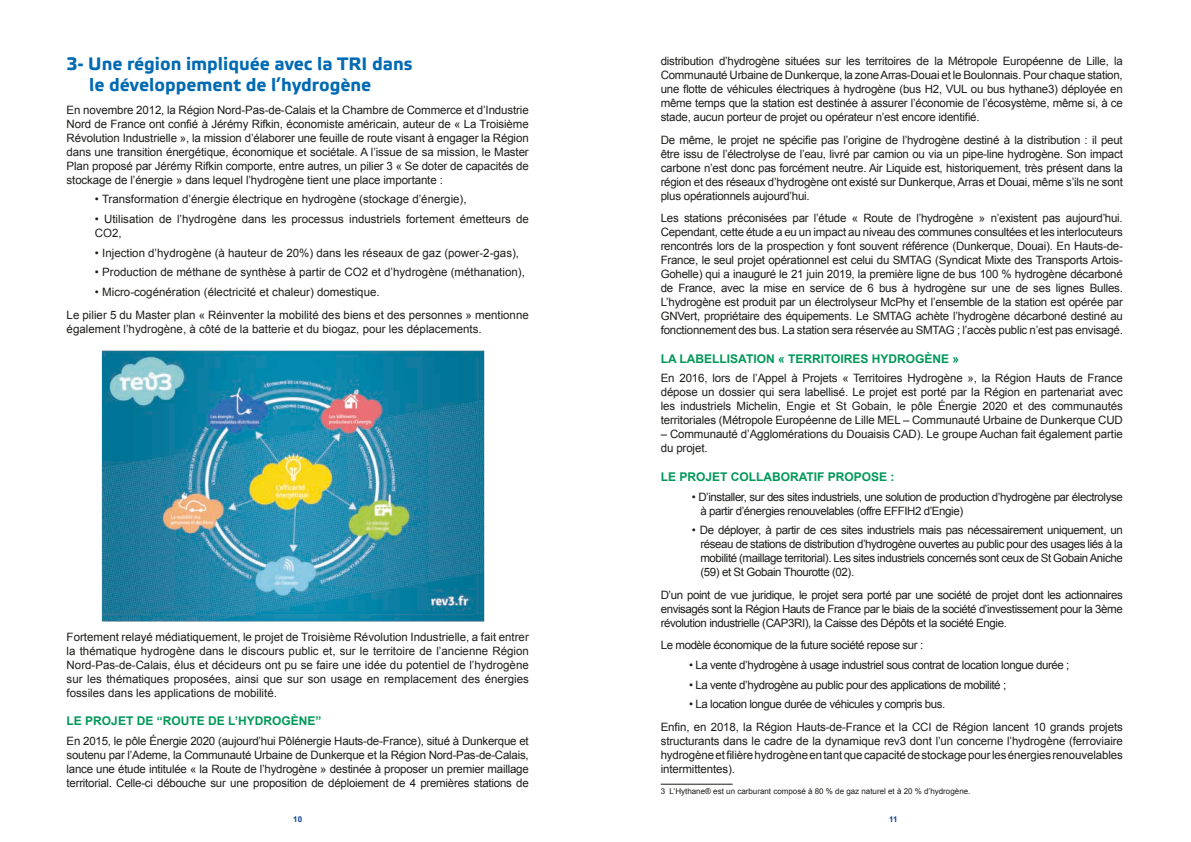
<style>
.page{position:relative;width:1191px;height:842px;background:#fff}
.page>*{position:absolute;margin:0;border:0;box-sizing:border-box;transform-origin:0 0}
.t1{font:700 18px/21.6px "Etelka Text";color:#006ab3}
.t2{font:700 12px "Arial";color:#009859}
.t3{font:11.5px/14px "Arial";letter-spacing:-.01em;color:#1d1d1b;text-align:justify}
.t4{font:11.5px/14px "Arial";letter-spacing:-.035em;color:#1d1d1b}
.t5{font:8px "Arial";color:#1d1d1b}
.t6{font:700 8px "Arial";color:#0d4595}
</style>
<div class="page">
<hr style="left:660px;top:784px;width:72px;height:1px;background:#1d1d1b">
<img style="left:101px;top:350px;width:384px;height:272px">
<h1 class="t1" style="left:89px;top:53px;width:325px;text-indent:-23px">3- Une région impliquée avec la TRI dans le développement de l’hydrogène</h1>
<p class="t3" style="left:67px;top:103px;width:464px">En novembre 2012, la Région Nord-Pas-de-Calais et la Chambre de Commerce et d’Industrie Nord de France ont confié à Jérémy Rifkin, économiste américain, auteur de « La Troisième Révolution Industrielle », la mission d’élaborer une feuille de route visant à engager la Région dans une transition énergétique, économique et sociétale. A l’issue de sa mission, le Master Plan proposé par Jérémy Rifkin comporte, entre autres, un pilier 3 « Se doter de capacités de stockage de l’énergie » dans lequel l’hydrogène tient une place importante :</p>
<p class="t3" style="left:95px;top:193px;width:373px">• Transformation d’énergie électrique en hydrogène (stockage d’énergie),</p>
<p class="t3" style="left:95px;top:212px;width:435px">• Utilisation de l’hydrogène dans les processus industriels fortement émetteurs de<br>CO2,</p>
<p class="t3" style="left:95px;top:246px;width:425px">• Injection d’hydrogène (à hauteur de 20%) dans les réseaux de gaz (power-2-gas),</p>
<p class="t3" style="left:95px;top:266px;width:431px">• Production de méthane de synthèse à partir de CO2 et d’hydrogène (méthanation),</p>
<p class="t3" style="left:67px;top:281px;width:464px;line-height:22.5px;text-indent:28px">• Micro-cogénération (électricité et chaleur) domestique.<br>Le pilier 5 du Master plan « Réinventer la mobilité des biens et des personnes » mentionne</p>
<p class="t3" style="left:67px;top:322px;width:416px">également l’hydrogène, à côté de la batterie et du biogaz, pour les déplacements.</p>
<p class="t3" style="left:67px;top:630px;width:464px">Fortement relayé médiatiquement, le projet de Troisième Révolution Industrielle, a fait entrer la thématique hydrogène dans le discours public et, sur le territoire de l’ancienne Région Nord-Pas-de-Calais, élus et décideurs ont pu se faire une idée du potentiel de l’hydrogène sur les thématiques proposées, ainsi que sur son usage en remplacement des énergies fossiles dans les applications de mobilité.</p>
<p class="t2" style="left:67px;top:713px;width:256px">LE PROJET DE “ROUTE DE L’HYDROGÈNE”</p>
<p class="t3" style="left:67px;top:734px;width:464px">En 2015, le pôle Énergie 2020 (aujourd’hui Pôlénergie Hauts-de-France), situé à Dunkerque et soutenu par l’Ademe, la Communauté Urbaine de Dunkerque et la Région Nord-Pas-de-Calais, lance une étude intitulée « la Route de l’hydrogène » destinée à proposer un premier maillage territorial. Celle-ci débouche sur une proposition de déploiement de 4 premières stations de</p>
<p class="t3" style="left:660px;top:54px;width:463px">distribution d’hydrogène situées sur les territoires de la Métropole Européenne de Lille, la Communauté Urbaine de Dunkerque, la zone Arras-Douai et le Boulonnais. Pour chaque station, une flotte de véhicules électriques à hydrogène (bus H2, VUL ou bus hythane3) déployée en même temps que la station est destinée à assurer l’économie de l’écosystème, même si, à ce stade, aucun porteur de projet ou opérateur n’est encore identifié.</p>
<p class="t3" style="left:660px;top:133px;width:464px">De même, le projet ne spécifie pas l’origine de l’hydrogène destiné à la distribution : il peut être issu de l’électrolyse de l’eau, livré par camion ou via un pipe-line hydrogène. Son impact carbone n’est donc pas forcément neutre. Air Liquide est, historiquement, très présent dans la région et des réseaux d’hydrogène ont existé sur Dunkerque, Arras et Douai, même s’ils ne sont plus opérationnels aujourd’hui.</p>
<p class="t3" style="left:660px;top:211px;width:464px">Les stations préconisées par l’étude « Route de l’hydrogène » n’existent pas aujourd’hui.<br>Cependant, cette étude a eu un impact au niveau des communes consultées et les interlocuteurs rencontrés lors de la prospection y font souvent référence (Dunkerque, Douai). En Hauts-de-France, le seul projet opérationnel est celui du SMTAG (Syndicat Mixte des Transports Artois-Gohelle) qui a inauguré le 21 juin 2019, la première ligne de bus 100 % hydrogène décarboné de France, avec la mise en service de 6 bus à hydrogène sur une de ses lignes Bulles.<br>L’hydrogène est produit par un électrolyseur McPhy et l’ensemble de la station est opérée par GNVert, propriétaire des équipements. Le SMTAG achète l’hydrogène décarboné destiné au fonctionnement des bus. La station sera réservée au SMTAG ; l’accès public n’est pas envisagé.</p>
<p class="t2" style="left:660px;top:351px;width:300px">LA LABELLISATION « TERRITOIRES HYDROGÈNE »</p>
<p class="t3" style="left:660px;top:371px;width:464px">En 2016, lors de l’Appel à Projets « Territoires Hydrogène », la Région Hauts de France dépose un dossier qui sera labellisé. Le projet est porté par la Région en partenariat avec les industriels Michelin, Engie et St Gobain, le pôle Énergie 2020 et des communautés territoriales (Métropole Européenne de Lille MEL – Communauté Urbaine de Dunkerque CUD</p>
<p class="t3" style="left:660px;top:427px;width:463px">– Communauté d’Agglomérations du Douaisis CAD). Le groupe Auchan fait également partie du projet.</p>
<p class="t2" style="left:660px;top:469px;width:235px">LE PROJET COLLABORATIF PROPOSE :</p>
<p class="t4" style="left:700px;top:490px;width:424px;text-indent:-8px">• D’installer, sur des sites industriels, une solution de production d’hydrogène par électrolyse à partir d’énergies renouvelables (offre EFFIH2 d’Engie)</p>
<p class="t3" style="left:700px;top:523px;width:424px;text-indent:-8px">• De déployer, à partir de ces sites industriels mais pas nécessairement uniquement, un réseau de stations de distribution d’hydrogène ouvertes au public pour des usages liés à la mobilité (maillage territorial). Les sites industriels concernés sont ceux de St Gobain Aniche (59) et St Gobain Thourotte (02).</p>
<p class="t3" style="left:660px;top:588px;width:464px">D’un point de vue juridique, le projet sera porté par une société de projet dont les actionnaires envisagés sont la Région Hauts de France par le biais de la société d’investissement pour la 3ème révolution industrielle (CAP3RI), la Caisse des Dépôts et la société Engie.</p>
<p class="t4" style="left:660px;top:638px;width:264px">Le modèle économique de la future société repose sur :</p>
<p class="t4" style="left:689px;top:658px;width:382px">• La vente d’hydrogène à usage industriel sous contrat de location longue durée ;</p>
<p class="t4" style="left:689px;top:678px;width:319px">• La vente d’hydrogène au public pour des applications de mobilité ;</p>
<p class="t3" style="left:660px;top:693px;width:463px;line-height:22.5px;text-indent:28px">• La location longue durée de véhicules y compris bus.<br>Enfin, en 2018, la Région Hauts-de-France et la CCI de Région lancent 10 grands projets</p>
<p class="t3" style="left:660px;top:734px;width:464px">structurants dans le cadre de la dynamique rev3 dont l’un concerne l’hydrogène (ferroviaire hydrogène et filière hydrogène en tant que capacité de stockage pour les énergies renouvelables intermittentes).</p>
<p class="t5" style="left:660px;top:786px;width:311px">3 L’Hythane® est un carburant composé à 80 % de gaz naturel et à 20 % d’hydrogène.</p>
<p class="t6" style="left:293px;top:814px;width:10px">10</p>
<p class="t6" style="left:889px;top:814px;width:10px">11</p>
</div>
